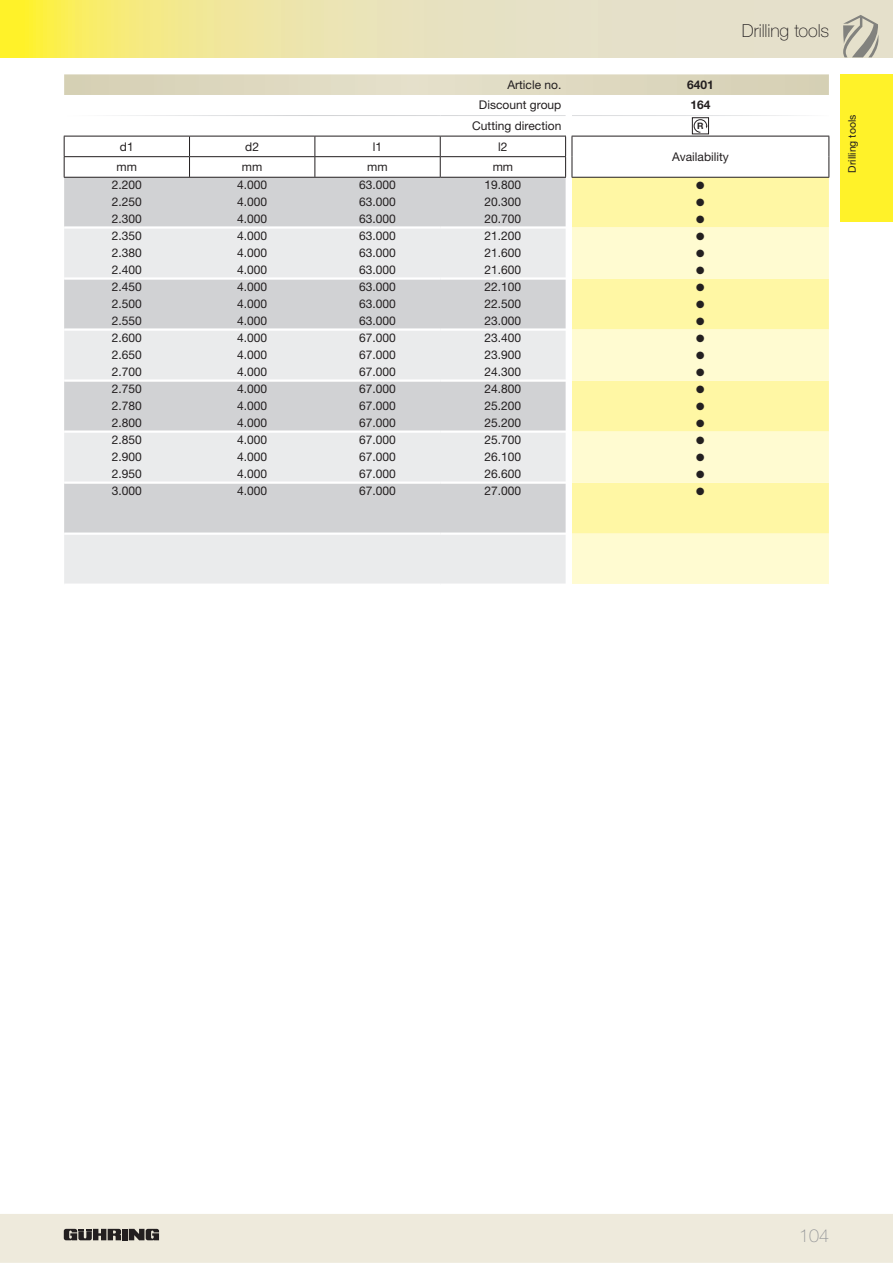
<style>
.page{position:relative;width:893px;height:1263px;background:#fff}
.page>*{position:absolute;margin:0;border:0;box-sizing:border-box;transform-origin:0 0}
.t1{font:100 18px "Helvetica Neue LTW1 G";letter-spacing:-.01em;color:#231f20}
.t2{font:100 18px "Helvetica Neue LTW1 G";color:#929497}
.t3{font:12px "Helvetica Neue LTW1 G";color:#231f20}
.t4{font:700 12px "Helvetica Neue LTW1 G";color:#231f20}
.t5{font:10.5px "Helvetica Neue LTW1 G";color:#231f20}
.t6{font:700 8.85px "Helvetica Neue LTW1 G";color:#231f20}
</style>
<div class="page">
<svg style="left:0;top:0;width:893px;height:58px;background:#ebe4aa"></svg>
<svg style="left:843px;top:15px;width:35px;height:42px"></svg>
<div style="left:0;top:1214px;width:893px;height:49px;background:#eeeadc"></div>
<svg style="left:64px;top:74px;width:765px;height:21px;background:#ddd8c0"></svg>
<div style="left:64px;top:178px;width:502px;height:48px;background:#d1d2d4"></div>
<div style="left:572px;top:178px;width:257px;height:50px;background:#fff7a4"></div>
<svg style="left:64px;top:229px;width:502px;height:355px;background:#dfe0e1"></svg>
<svg style="left:572px;top:228px;width:257px;height:356px;background:#fff9be"></svg>
<hr style="left:572px;top:177px;width:257px;height:1px;background:#231f20">
<svg style="left:572px;top:137px;width:1px;height:40px"></svg>
<hr style="left:572px;top:136px;width:257px;height:1px;background:#231f20">
<svg style="left:828px;top:136px;width:1px;height:41px"></svg>
<hr style="left:64px;top:277px;width:376px;height:3px;background:#fff">
<hr style="left:440px;top:277px;width:132px;height:3px;background:#fff">
<hr style="left:64px;top:328px;width:376px;height:3px;background:#fff">
<hr style="left:440px;top:328px;width:132px;height:3px;background:#fff">
<hr style="left:64px;top:379px;width:376px;height:3px;background:#fff">
<hr style="left:440px;top:379px;width:132px;height:3px;background:#fff">
<hr style="left:64px;top:430px;width:376px;height:3px;background:#fff">
<hr style="left:440px;top:430px;width:132px;height:3px;background:#fff">
<hr style="left:64px;top:482px;width:376px;height:2px;background:#fff">
<hr style="left:440px;top:482px;width:132px;height:2px;background:#fff">
<hr style="left:64px;top:533px;width:376px;height:2px;background:#fff">
<hr style="left:440px;top:533px;width:132px;height:2px;background:#fff">
<hr style="left:64px;top:136px;width:125px;height:1px;background:#231f20">
<hr style="left:189px;top:136px;width:126px;height:1px;background:#231f20">
<hr style="left:315px;top:136px;width:125px;height:1px;background:#231f20">
<hr style="left:440px;top:136px;width:126px;height:1px;background:#231f20">
<hr style="left:64px;top:156px;width:125px;height:1px;background:#231f20">
<svg style="left:64px;top:136px;width:1px;height:41px"></svg>
<hr style="left:189px;top:156px;width:126px;height:1px;background:#231f20">
<svg style="left:189px;top:136px;width:1px;height:41px"></svg>
<hr style="left:315px;top:156px;width:125px;height:1px;background:#231f20">
<svg style="left:314px;top:136px;width:1px;height:41px"></svg>
<hr style="left:440px;top:156px;width:126px;height:1px;background:#231f20">
<svg style="left:440px;top:136px;width:1px;height:41px"></svg>
<svg style="left:565px;top:136px;width:1px;height:41px"></svg>
<hr style="left:64px;top:177px;width:376px;height:1px;background:#231f20">
<hr style="left:440px;top:177px;width:126px;height:1px;background:#231f20">
<div style="left:692px;top:118px;width:17px;height:16px;border:1px solid #231f20"></div>
<svg style="left:694px;top:119px;width:13px;height:14px"></svg>
<div style="left:840px;top:74px;width:53px;height:148px;background:#fff229"></div>
<svg style="left:697px;top:181px;width:7px;height:8px"></svg>
<svg style="left:697px;top:198px;width:7px;height:8px"></svg>
<svg style="left:697px;top:215px;width:7px;height:8px"></svg>
<svg style="left:697px;top:232px;width:7px;height:8px"></svg>
<svg style="left:697px;top:249px;width:7px;height:8px"></svg>
<svg style="left:697px;top:266px;width:7px;height:8px"></svg>
<svg style="left:697px;top:283px;width:7px;height:8px"></svg>
<svg style="left:697px;top:300px;width:7px;height:8px"></svg>
<svg style="left:697px;top:317px;width:7px;height:8px"></svg>
<svg style="left:697px;top:334px;width:7px;height:8px"></svg>
<svg style="left:697px;top:351px;width:7px;height:8px"></svg>
<svg style="left:697px;top:368px;width:7px;height:8px"></svg>
<svg style="left:697px;top:385px;width:7px;height:8px"></svg>
<svg style="left:697px;top:402px;width:7px;height:8px"></svg>
<svg style="left:697px;top:419px;width:7px;height:8px"></svg>
<svg style="left:697px;top:436px;width:7px;height:8px"></svg>
<svg style="left:697px;top:453px;width:7px;height:8px"></svg>
<svg style="left:697px;top:470px;width:7px;height:8px"></svg>
<svg style="left:697px;top:487px;width:7px;height:8px"></svg>
<h1 class="t1" style="left:742px;top:24px;width:89px">Drilling tools</h1>
<p class="t3" style="left:507px;top:80px;width:55px">Article no.</p>
<p class="t4" style="left:687px;top:80px;width:28px">6401</p>
<p class="t3" style="left:479px;top:101px;width:84px">Discount group</p>
<p class="t4" style="left:690px;top:101px;width:22px">164</p>
<p class="t3" style="left:472px;top:122px;width:91px">Cutting direction</p>
<p class="t6" style="left:697px;top:122px;width:8px">R</p>
<p class="t3" style="left:120px;top:142px;width:15px">d1</p>
<p class="t3" style="left:245px;top:142px;width:15px">d2</p>
<p class="t3" style="left:373px;top:142px;width:11px">l1</p>
<p class="t3" style="left:498px;top:142px;width:11px">l2</p>
<p class="t3" style="left:117px;top:163px;width:22px">mm</p>
<p class="t3" style="left:242px;top:163px;width:22px">mm</p>
<p class="t3" style="left:367px;top:163px;width:22px">mm</p>
<p class="t3" style="left:493px;top:163px;width:22px">mm</p>
<p class="t3" style="left:112px;top:181px;width:32px">2.200</p>
<p class="t3" style="left:237px;top:181px;width:32px">4.000</p>
<p class="t3" style="left:359px;top:181px;width:38px">63.000</p>
<p class="t3" style="left:484px;top:181px;width:38px">19.800</p>
<p class="t3" style="left:112px;top:198px;width:32px">2.250</p>
<p class="t3" style="left:237px;top:198px;width:32px">4.000</p>
<p class="t3" style="left:359px;top:198px;width:38px">63.000</p>
<p class="t3" style="left:484px;top:198px;width:38px">20.300</p>
<p class="t3" style="left:112px;top:215px;width:32px">2.300</p>
<p class="t3" style="left:237px;top:215px;width:32px">4.000</p>
<p class="t3" style="left:359px;top:215px;width:38px">63.000</p>
<p class="t3" style="left:484px;top:215px;width:38px">20.700</p>
<p class="t3" style="left:112px;top:232px;width:32px">2.350</p>
<p class="t3" style="left:237px;top:232px;width:32px">4.000</p>
<p class="t3" style="left:359px;top:232px;width:38px">63.000</p>
<p class="t3" style="left:484px;top:232px;width:38px">21.200</p>
<p class="t3" style="left:112px;top:249px;width:32px">2.380</p>
<p class="t3" style="left:237px;top:249px;width:32px">4.000</p>
<p class="t3" style="left:359px;top:249px;width:38px">63.000</p>
<p class="t3" style="left:484px;top:249px;width:38px">21.600</p>
<p class="t3" style="left:112px;top:266px;width:32px">2.400</p>
<p class="t3" style="left:237px;top:266px;width:32px">4.000</p>
<p class="t3" style="left:359px;top:266px;width:38px">63.000</p>
<p class="t3" style="left:484px;top:266px;width:38px">21.600</p>
<p class="t3" style="left:112px;top:283px;width:32px">2.450</p>
<p class="t3" style="left:237px;top:283px;width:32px">4.000</p>
<p class="t3" style="left:359px;top:283px;width:38px">63.000</p>
<p class="t3" style="left:484px;top:283px;width:38px">22.100</p>
<p class="t3" style="left:112px;top:300px;width:32px">2.500</p>
<p class="t3" style="left:237px;top:300px;width:32px">4.000</p>
<p class="t3" style="left:359px;top:300px;width:38px">63.000</p>
<p class="t3" style="left:484px;top:300px;width:38px">22.500</p>
<p class="t3" style="left:112px;top:317px;width:32px">2.550</p>
<p class="t3" style="left:237px;top:317px;width:32px">4.000</p>
<p class="t3" style="left:359px;top:317px;width:38px">63.000</p>
<p class="t3" style="left:484px;top:317px;width:38px">23.000</p>
<p class="t3" style="left:112px;top:334px;width:32px">2.600</p>
<p class="t3" style="left:237px;top:334px;width:32px">4.000</p>
<p class="t3" style="left:359px;top:334px;width:38px">67.000</p>
<p class="t3" style="left:484px;top:334px;width:38px">23.400</p>
<p class="t3" style="left:112px;top:351px;width:32px">2.650</p>
<p class="t3" style="left:237px;top:351px;width:32px">4.000</p>
<p class="t3" style="left:359px;top:351px;width:38px">67.000</p>
<p class="t3" style="left:484px;top:351px;width:38px">23.900</p>
<p class="t3" style="left:112px;top:368px;width:32px">2.700</p>
<p class="t3" style="left:237px;top:368px;width:32px">4.000</p>
<p class="t3" style="left:359px;top:368px;width:38px">67.000</p>
<p class="t3" style="left:484px;top:368px;width:38px">24.300</p>
<p class="t3" style="left:112px;top:385px;width:32px">2.750</p>
<p class="t3" style="left:237px;top:385px;width:32px">4.000</p>
<p class="t3" style="left:359px;top:385px;width:38px">67.000</p>
<p class="t3" style="left:484px;top:385px;width:38px">24.800</p>
<p class="t3" style="left:112px;top:402px;width:32px">2.780</p>
<p class="t3" style="left:237px;top:402px;width:32px">4.000</p>
<p class="t3" style="left:359px;top:402px;width:38px">67.000</p>
<p class="t3" style="left:484px;top:402px;width:38px">25.200</p>
<p class="t3" style="left:112px;top:419px;width:32px">2.800</p>
<p class="t3" style="left:237px;top:419px;width:32px">4.000</p>
<p class="t3" style="left:359px;top:419px;width:38px">67.000</p>
<p class="t3" style="left:484px;top:419px;width:38px">25.200</p>
<p class="t3" style="left:112px;top:436px;width:32px">2.850</p>
<p class="t3" style="left:237px;top:436px;width:32px">4.000</p>
<p class="t3" style="left:359px;top:436px;width:38px">67.000</p>
<p class="t3" style="left:484px;top:436px;width:38px">25.700</p>
<p class="t3" style="left:112px;top:453px;width:32px">2.900</p>
<p class="t3" style="left:237px;top:453px;width:32px">4.000</p>
<p class="t3" style="left:359px;top:453px;width:38px">67.000</p>
<p class="t3" style="left:484px;top:453px;width:38px">26.100</p>
<p class="t3" style="left:112px;top:470px;width:32px">2.950</p>
<p class="t3" style="left:237px;top:470px;width:32px">4.000</p>
<p class="t3" style="left:359px;top:470px;width:38px">67.000</p>
<p class="t3" style="left:484px;top:470px;width:38px">26.600</p>
<p class="t3" style="left:112px;top:487px;width:32px">3.000</p>
<p class="t3" style="left:237px;top:487px;width:32px">4.000</p>
<p class="t3" style="left:359px;top:487px;width:38px">67.000</p>
<p class="t3" style="left:484px;top:487px;width:38px">27.000</p>
<p class="t3" style="left:672px;top:152px;width:58px">Availability</p>
<p class="t5" style="left:848px;top:173px;width:59px;rotate:-90deg">Drilling tools</p>
<h1 class="t2" style="left:799px;top:1229px;width:32px">104</h1>
</div>
